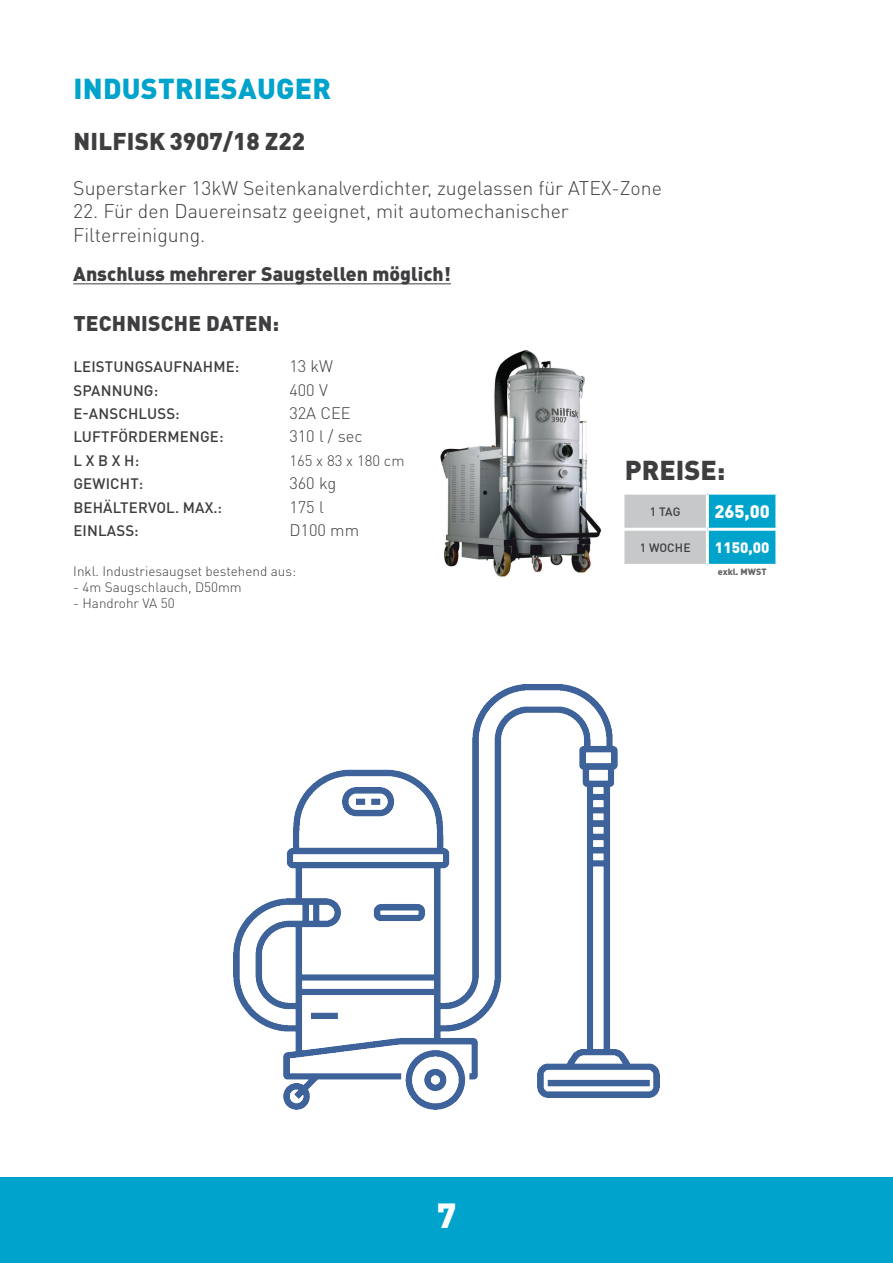
<style>
.page{position:relative;width:893px;height:1263px;background:#fff}
.page>*{position:absolute;margin:0;border:0;box-sizing:border-box;transform-origin:0 0}
.t1{font:900 34.5px "DIN Pro";color:#fff}
.t2{font:900 28.5px "DIN Pro";letter-spacing:.01em;color:#00a3cb}
.t3{font:900 27px "DIN Pro";color:#3e3e40}
.t4{font:900 24px "DIN Pro";letter-spacing:.005em;color:#3e3e40}
.t5{font:900 21px "DIN Pro";letter-spacing:.01em;color:#3e3e40}
.t6{font:300 19.5px "DIN Pro";color:#3e3e40}
.t7{font:900 19.5px/39.6px "DIN Pro";color:#3e3e40}
.t8{font:900 18px "DIN Pro";color:#fff}
.t9{font:300 16.5px "DIN Pro";color:#3e3e40}
.t10{font:500 15px "DIN Pro";letter-spacing:.01em;color:#3e3e40}
.t11{font:300 15px "DIN Pro";color:#3e3e40}
.t12{font:900 15px "DIN Pro";color:#fff}
.t13{font:300 13.5px "DIN Pro";color:#3e3e40}
.t14{font:500 12px "DIN Pro";letter-spacing:.005em;color:#3e3e40}
.t15{font:900 9px "DIN Pro";color:#656668}
.s1{font-weight:300}
</style>
<div class="page">
<div style="left:0;top:1178px;width:893px;height:85px;background:#00a3cb"></div>
<img style="left:440px;top:350px;width:162px;height:227px">
<hr style="left:73px;top:283px;width:378px;height:1px;background:#3e3e40">
<div style="left:623px;top:493px;width:84px;height:36px;background:#c7c8ca"></div>
<div style="left:707px;top:493px;width:70px;height:36px;background:#00a3cb"></div>
<div style="left:623px;top:529px;width:84px;height:36px;background:#c7c8ca"></div>
<div style="left:707px;top:529px;width:70px;height:36px;background:#00a3cb"></div>
<hr style="left:621px;top:492px;width:86px;height:3px;background:#fff">
<hr style="left:621px;top:495px;width:3px;height:33px;background:#fff">
<hr style="left:621px;top:528px;width:86px;height:3px;background:#fff">
<hr style="left:621px;top:531px;width:3px;height:33px;background:#fff">
<hr style="left:706px;top:531px;width:3px;height:33px;background:#fff">
<hr style="left:775px;top:531px;width:3px;height:33px;background:#fff">
<hr style="left:621px;top:564px;width:86px;height:3px;background:#fff">
<hr style="left:707px;top:564px;width:71px;height:3px;background:#fff">
<hr style="left:706px;top:495px;width:3px;height:33px;background:#fff">
<hr style="left:707px;top:492px;width:71px;height:3px;background:#fff">
<hr style="left:775px;top:495px;width:3px;height:33px;background:#fff">
<hr style="left:707px;top:528px;width:71px;height:3px;background:#fff">
<img style="left:234px;top:685px;width:426px;height:424px">
<p class="t2" style="left:73px;top:70px;width:259px">INDUSTRIESAUGER</p>
<p class="t4" style="left:73px;top:125px;width:233px">NILFISK 3907/18 Z22</p>
<p class="t6" style="left:73px;top:174px;width:590px">Superstarker 13kW Seitenkanalverdichter, zugelassen für ATEX-Zone</p>
<p class="t6" style="left:73px;top:198px;width:497px">22. Für den Dauereinsatz geeignet, mit automechanischer</p>
<p class="t7" style="left:73px;top:214px;width:379px"><span class="s1">Filterreinigung.<br></span>Anschluss mehrerer Saugstellen möglich!</p>
<p class="t5" style="left:73px;top:309px;width:207px">TECHNISCHE DATEN:</p>
<p class="t10" style="left:73px;top:356px;width:167px">LEISTUNGSAUFNAHME:</p>
<p class="t9" style="left:289px;top:355px;width:45px">13 kW</p>
<p class="t10" style="left:73px;top:380px;width:86px">SPANNUNG:</p>
<p class="t9" style="left:289px;top:378px;width:40px">400 V</p>
<p class="t10" style="left:73px;top:403px;width:108px">E-ANSCHLUSS:</p>
<p class="t9" style="left:289px;top:402px;width:63px">32A CEE</p>
<p class="t10" style="left:73px;top:427px;width:152px">LUFTFÖRDERMENGE:</p>
<p class="t9" style="left:289px;top:425px;width:75px">310 l / sec</p>
<p class="t10" style="left:73px;top:450px;width:67px">L X B X H:</p>
<p class="t11" style="left:289px;top:450px;width:117px">165 x 83 x 180 cm</p>
<p class="t10" style="left:73px;top:473px;width:71px">GEWICHT:</p>
<p class="t9" style="left:289px;top:472px;width:49px">360 kg</p>
<p class="t10" style="left:73px;top:497px;width:150px">BEHÄLTERVOL. MAX.:</p>
<p class="t9" style="left:289px;top:495px;width:36px">175 l</p>
<p class="t10" style="left:73px;top:520px;width:67px">EINLASS:</p>
<p class="t9" style="left:289px;top:519px;width:71px">D100 mm</p>
<p class="t13" style="left:73px;top:561px;width:224px">Inkl. Industriesaugset bestehend aus:</p>
<p class="t13" style="left:73px;top:578px;width:170px">- 4m Saugschlauch, D50mm</p>
<p class="t13" style="left:73px;top:594px;width:103px">- Handrohr VA 50</p>
<p class="t3" style="left:625px;top:452px;width:102px">PREISE:</p>
<p class="t14" style="left:650px;top:503px;width:32px">1 TAG</p>
<p class="t8" style="left:714px;top:499px;width:57px">265,00</p>
<p class="t14" style="left:640px;top:539px;width:52px">1 WOCHE</p>
<p class="t12" style="left:715px;top:537px;width:56px">1150,00</p>
<p class="t15" style="left:718px;top:566px;width:50px">exkl. MWST</p>
<p class="t1" style="left:437px;top:1192px;width:21px">7</p>
</div>
